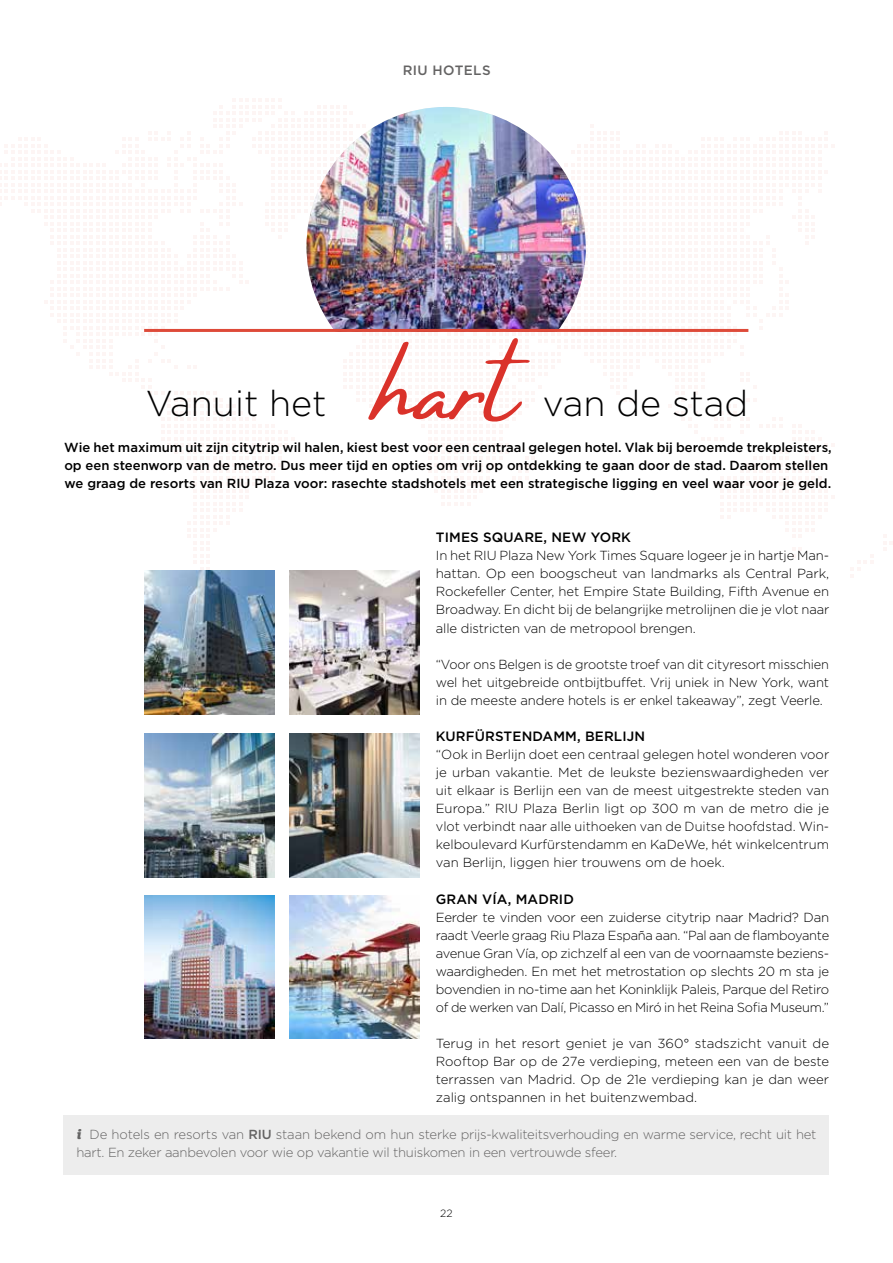
<style>
.page{position:relative;width:893px;height:1263px;background:#fff}
.page>*{position:absolute;margin:0;border:0;box-sizing:border-box;transform-origin:0 0}
.t1{font:117px "Amsterdam Four ttf";color:#da322a}
.t2{font:300 36px "Gotham";color:#000}
.t3{font:500 13.5px "Gotham";letter-spacing:.01em;color:#000}
.t4{font:500 13.5px "Gotham";letter-spacing:.03em;color:#646363}
.t5{font:300 13.2px/18px "Gotham";letter-spacing:-.01em;color:#000;text-align:justify}
.t6{font:500 13.2px/18px "Gotham";color:#000}
.t7{font:300 13.2px/18px "Gotham";letter-spacing:-.02em;color:#646363}
.t8{font:300 10.5px "Gotham";color:#000}
.s1{font-family:"Bree Serif Eb";font-weight:400;font-style:italic}
.s2{font-weight:500}
</style>
<div class="page">
<svg style="left:883px;top:535px;width:10px;height:16px"></svg>
<svg style="left:850px;top:554px;width:23px;height:23px"></svg>
<svg style="left:0;top:98px;width:834px;height:486px"></svg>
<img style="left:306px;top:107px;width:280px;height:222px">
<hr style="left:144px;top:329px;width:604px;height:3px;background:#de4a39">
<img style="left:289px;top:570px;width:131px;height:144px">
<img style="left:145px;top:570px;width:130px;height:144px">
<img style="left:289px;top:895px;width:131px;height:144px">
<img style="left:145px;top:895px;width:130px;height:144px">
<img style="left:289px;top:733px;width:131px;height:144px">
<img style="left:145px;top:733px;width:130px;height:144px">
<div style="left:64px;top:1115px;width:765px;height:60px;background:#ededed"></div>
<p class="t4" style="left:403px;top:61px;width:89px">RIU HOTELS</p>
<h2 class="t2" style="left:146px;top:381px;width:182px">Vanuit het</h2>
<h1 class="t1" style="left:375px;top:324px;width:144px">hart</h1>
<h2 class="t2" style="left:543px;top:381px;width:207px">van de stad</h2>
<p class="t6" style="left:64px;top:438px;width:769px">Wie het maximum uit zijn citytrip wil halen, kiest best voor een centraal gelegen hotel. Vlak bij beroemde trekpleisters, op een steenworp van de metro. Dus meer tijd en opties om vrij op ontdekking te gaan door de stad. Daarom stellen we graag de resorts van RIU Plaza voor: rasechte stadshotels met een strategische ligging en veel waar voor je geld.</p>
<p class="t3" style="left:436px;top:529px;width:197px">TIMES SQUARE, NEW YORK</p>
<p class="t5" style="left:436px;top:546px;width:395px">In het RIU Plaza New York Times Square logeer je in hartje Man&shy;hattan. Op een boogscheut van landmarks als Central Park, Rockefeller Center, het Empire State Building, Fifth Avenue en Broadway. En dicht bij de belangrijke metrolijnen die je vlot naar alle districten van de metropool brengen.</p>
<p class="t5" style="left:436px;top:655px;width:395px">“Voor ons Belgen is de grootste troef van dit cityresort misschien wel het uitgebreide ontbijtbuffet. Vrij uniek in New York, want in de meeste andere hotels is er enkel takeaway”, zegt Veerle.</p>
<p class="t3" style="left:436px;top:727px;width:211px">KURFÜRSTENDAMM, BERLIJN</p>
<p class="t5" style="left:436px;top:745px;width:395px">“Ook in Berlijn doet een centraal gelegen hotel wonderen voor je urban vakantie. Met de leukste bezienswaardigheden ver uit elkaar is Berlijn een van de meest uitgestrekte steden van Europa.” RIU Plaza Berlin ligt op 300 m van de metro die je vlot verbindt naar alle uithoeken van de Duitse hoofdstad. Win&shy;kelboulevard Kurfürstendamm en KaDeWe, hét winkelcentrum van Berlijn, liggen hier trouwens om de hoek.</p>
<p class="t3" style="left:436px;top:890px;width:140px">GRAN VÍA, MADRID</p>
<p class="t5" style="left:436px;top:908px;width:395px">Eerder te vinden voor een zuiderse citytrip naar Madrid? Dan raadt Veerle graag Riu Plaza España aan. “Pal aan de flamboyante avenue Gran Vía, op zichzelf al een van de voornaamste beziens&shy;waardigheden. En met het metrostation op slechts 20 m sta je bovendien in no-time aan het Koninklijk Paleis, Parque del Retiro of de werken van Dalí, Picasso en Miró in het Reina Sofia Museum.”</p>
<p class="t5" style="left:436px;top:1034px;width:395px">Terug in het resort geniet je van 360° stadszicht vanuit de Rooftop Bar op de 27e verdieping, meteen een van de beste terrassen van Madrid. Op de 21e verdieping kan je dan weer zalig ontspannen in het buitenzwembad.</p>
<p class="t7" style="left:77px;top:1124px;width:741px"><span class="s1">i</span> De hotels en resorts van <span class="s2">RIU</span> staan bekend om hun sterke prijs-kwaliteitsverhouding en warme service, recht uit het hart. En zeker aanbevolen voor wie op vakantie wil thuiskomen in een vertrouwde sfeer.</p>
<p class="t8" style="left:440px;top:1207px;width:14px">22</p>
</div>
